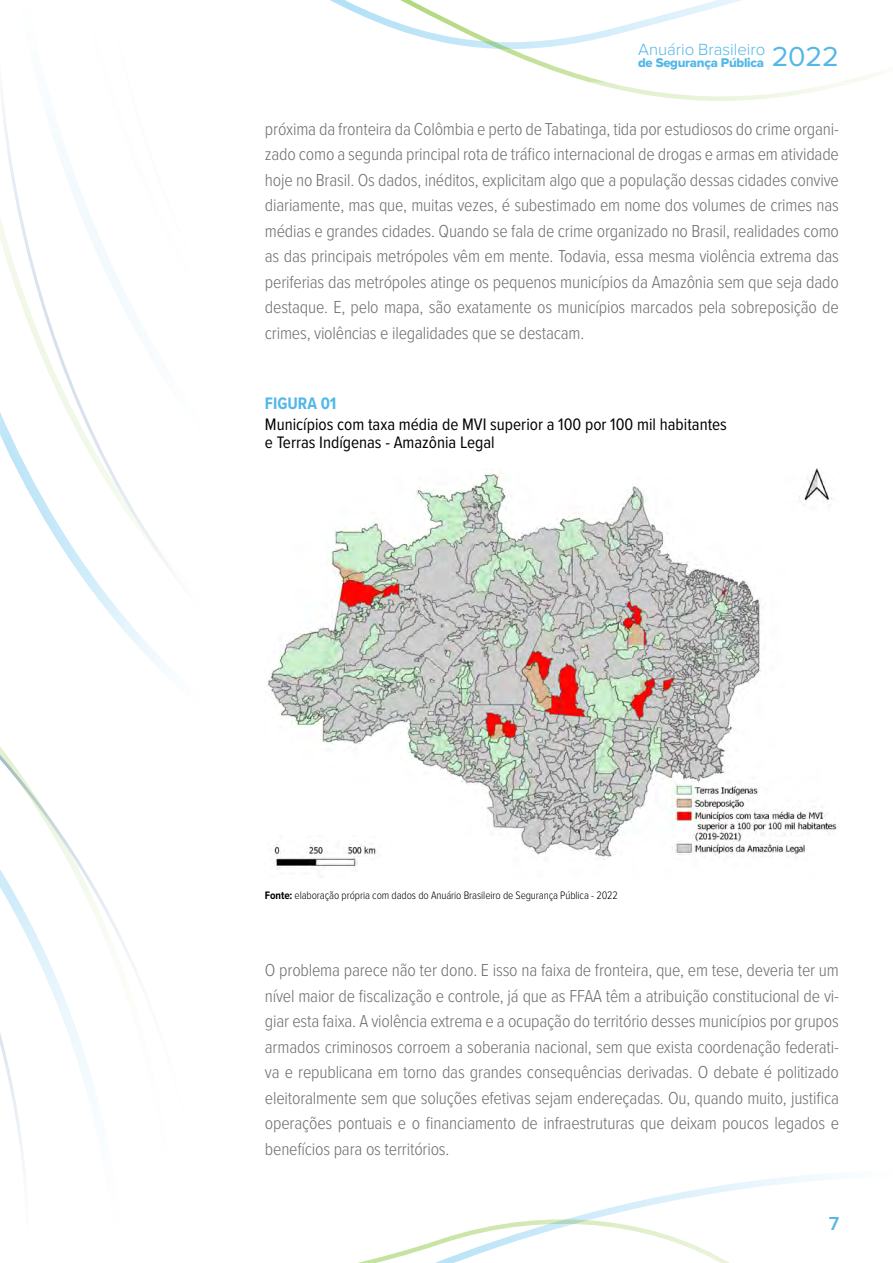
<style>
.page{position:relative;width:893px;height:1263px;background:#fff}
.page>*{position:absolute;margin:0;border:0;box-sizing:border-box;transform-origin:0 0}
.t1{font:600 19.5px "Proxima Nova";color:#53b7e8}
.t2{font:300 18px/25.5px "Proxima Nova Cond";letter-spacing:-.01em;color:#6d6e71;text-align:justify}
.t3{font:17.25px/18px "Proxima Nova Cond";color:#000}
.t4{font:700 17.25px "Proxima Nova Cond";color:#53b7e8}
.t5{font:300 16.8px "Proxima Nova";color:#53b7e8}
.t6{font:13.2px "Proxima Nova Extrabld";letter-spacing:-.02em;color:#53b7e8}
.t7{font:300 11.25px "Proxima Nova Cond";letter-spacing:-.01em;color:#000}
.s1{font-weight:400;font-size:28.5px}
.s2{font-weight:700}
</style>
<div class="page">
<svg style="left:0;top:94px;width:133px;height:333px"></svg>
<svg style="left:0;top:427px;width:172px;height:746px"></svg>
<svg style="left:160px;top:637px;width:12px;height:536px"></svg>
<img style="left:267px;top:469px;width:570px;height:400px">
<svg style="left:502px;top:50px;width:377px;height:51px"></svg>
<svg style="left:330px;top:0;width:412px;height:50px"></svg>
<svg style="left:357px;top:1174px;width:474px;height:89px"></svg>
<p class="t5" style="left:638px;top:37px;width:202px">Anuário Brasileiro <span class="s1">2022</span></p>
<p class="t6" style="left:638px;top:53px;width:127px">de Segurança Pública</p>
<p class="t2" style="left:265px;top:115px;width:576px">próxima da fronteira da Colômbia e perto de Tabatinga, tida por estudiosos do crime organi&shy;zado como a segunda principal rota de tráfico internacional de drogas e armas em atividade hoje no Brasil. Os dados, inéditos, explicitam algo que a população dessas cidades convive diariamente, mas que, muitas vezes, é subestimado em nome dos volumes de crimes nas médias e grandes cidades. Quando se fala de crime organizado no Brasil, realidades como as das principais metrópoles vêm em mente. Todavia, essa mesma violência extrema das periferias das metrópoles atinge os pequenos municípios da Amazônia sem que seja dado destaque. E, pelo mapa, são exatamente os municípios marcados pela sobreposição de crimes, violências e ilegalidades que se destacam.</p>
<p class="t4" style="left:265px;top:391px;width:73px">FIGURA 01</p>
<p class="t3" style="left:265px;top:414px;width:464px">Municípios com taxa média de MVI superior a 100 por 100 mil habitantes e Terras Indígenas - Amazônia Legal</p>
<p class="t7" style="left:265px;top:887px;width:354px"><span class="s2">Fonte:</span> elaboração própria com dados do Anuário Brasileiro de Segurança Pública - 2022</p>
<p class="t2" style="left:265px;top:957px;width:576px">O problema parece não ter dono. E isso na faixa de fronteira, que, em tese, deveria ter um nível maior de fiscalização e controle, já que as FFAA têm a atribuição constitucional de vi&shy;giar esta faixa. A violência extrema e a ocupação do território desses municípios por grupos armados criminosos corroem a soberania nacional, sem que exista coordenação federati&shy;va e republicana em torno das grandes consequências derivadas. O debate é politizado eleitoralmente sem que soluções efetivas sejam endereçadas. Ou, quando muito, justifica operações pontuais e o financiamento de infraestruturas que deixam poucos legados e benefícios para os territórios.</p>
<p class="t1" style="left:829px;top:1209px;width:12px">7</p>
</div>
